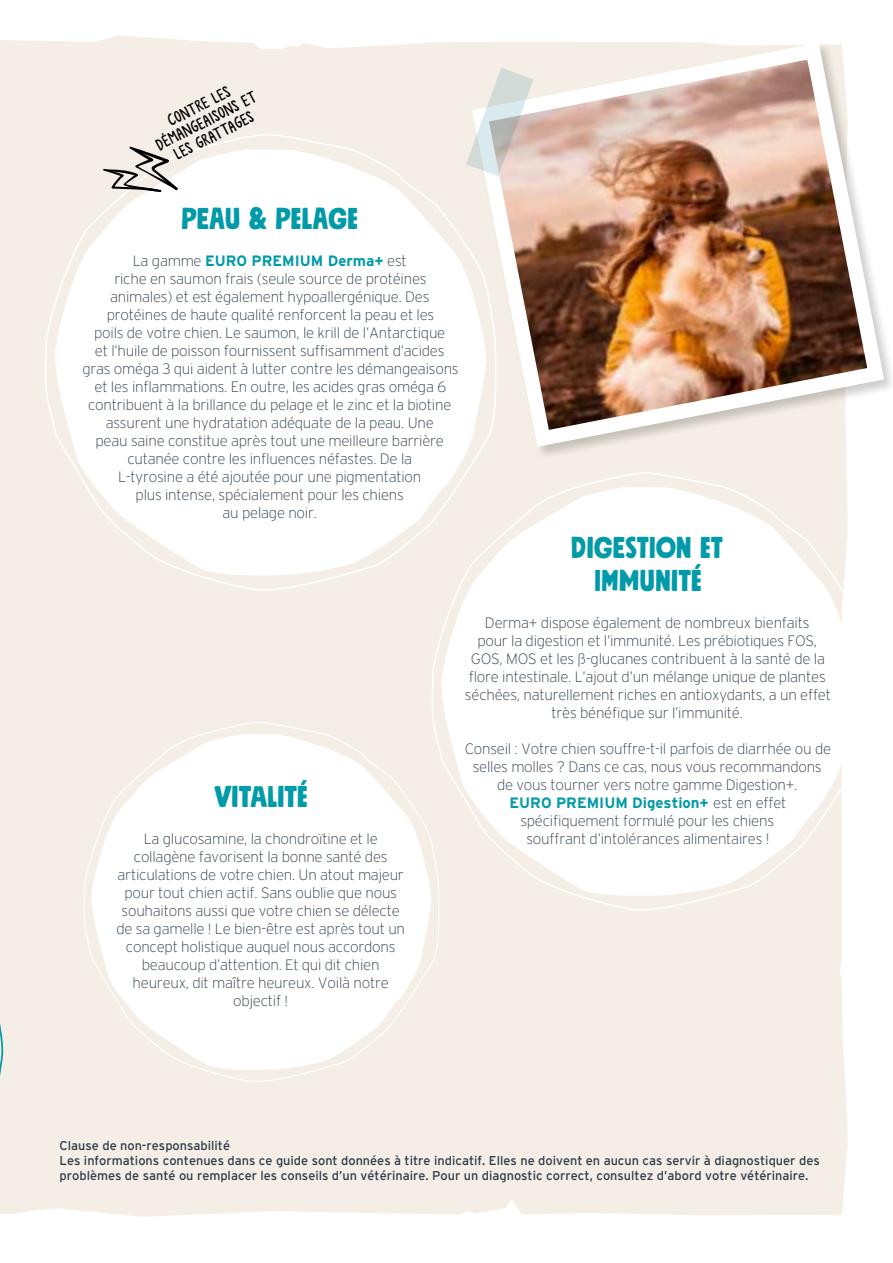
<style>
.page{position:relative;width:893px;height:1263px;background:#fff}
.page>*{position:absolute;margin:0;border:0;box-sizing:border-box;transform-origin:0 0}
.t1{font:30px/33px "Mindset";letter-spacing:.005em;color:#009aa9}
.t2{font:16.5px/16.5px "KG Empireof Dirt";color:#000;text-align:center}
.t3{font:200 15px/18px "Interstate";letter-spacing:-.015em;color:#2d3c4b;text-align:center}
.t4{font:12.75px/15.3px "Interstate";color:#2d3c4b}
.s1{font-weight:700;color:#009aa9}
</style>
<div class="page">
<div style="left:0;top:35px;width:848px;height:1182px;background:#f5eee6"></div>
<img style="left:464px;top:35px;width:428px;height:420px">
<div style="left:0;top:769px;width:5px;height:448px;background:#f5eee6"></div>
<svg style="left:43px;top:133px;width:456px;height:461px"></svg>
<svg style="left:430px;top:471px;width:418px;height:443px"></svg>
<svg style="left:82px;top:721px;width:359px;height:364px"></svg>
<svg style="left:466px;top:68px;width:68px;height:108px;background:#dedbd7"></svg>
<svg style="left:103px;top:146px;width:76px;height:46px;background:#c5c0bb"></svg>
<p class="t2" style="left:146px;top:124px;width:111px;rotate:-27deg">CONTRE LES<br>DÉMANGEAISONS ET<br>LES GRATTAGES</p>
<h1 class="t1" style="left:181px;top:201px;width:176px">PEAU &amp; PELAGE</h1>
<p class="t3" style="left:82px;top:251px;width:378px">La gamme <span class="s1">EURO PREMIUM Derma+</span> est<br>riche en saumon frais (seule source de protéines animales) et est également hypoallergénique. Des protéines de haute qualité renforcent la peau et les<br>poils de votre chien. Le saumon, le krill de l’Antarctique<br>et l’huile de poisson fournissent suffisamment d’acides gras oméga 3 qui aident à lutter contre les démangeaisons et les inflammations. En outre, les acides gras oméga 6 contribuent à la brillance du pelage et le zinc et la biotine assurent une hydratation adéquate de la peau. Une<br>peau saine constitue après tout une meilleure barrière cutanée contre les influences néfastes. De la<br>L-tyrosine a été ajoutée pour une pigmentation<br>plus intense, spécialement pour les chiens<br>au pelage noir.</p>
<h1 class="t1" style="left:214px;top:780px;width:96px">VITALITÉ</h1>
<p class="t3" style="left:116px;top:829px;width:290px">La glucosamine, la chondroïtine et le collagène favorisent la bonne santé des articulations de votre chien. Un atout majeur pour tout chien actif. Sans oublie que nous souhaitons aussi que votre chien se délecte de sa gamelle ! Le bien-être est après tout un concept holistique auquel nous accordons beaucoup d’attention. Et qui dit chien heureux, dit maître heureux. Voilà notre objectif !</p>
<h1 class="t1" style="left:594px;top:530px;width:130px;text-indent:-23px">DIGESTION ET<br>IMMUNIT</h1>
<h1 class="t1" style="left:691px;top:563px;width:12px">É</h1>
<p class="t3" style="left:465px;top:613px;width:368px">Derma+ dispose également de nombreux bienfaits<br>pour la digestion et l’immunité. Les prébiotiques FOS, GOS, MOS et les ß-glucanes contribuent à la santé de la flore intestinale. L’ajout d’un mélange unique de plantes séchées, naturellement riches en antioxydants, a un effet très bénéfique sur l’immunité.</p>
<p class="t3" style="left:465px;top:739px;width:368px">Conseil : Votre chien souffre-t-il parfois de diarrhée ou de selles molles ? Dans ce cas, nous vous recommandons de vous tourner vers notre gamme Digestion+.<br><span class="s1">EURO PREMIUM Digestion+</span> est en effet spécifiquement formulé pour les chiens<br>souffrant d’intolérances alimentaires !</p>
<p class="t4" style="left:60px;top:1137px;width:762px">Clause de non-responsabilité<br>Les informations contenues dans ce guide sont données à titre indicatif. Elles ne doivent en aucun cas servir à diagnostiquer des problèmes de santé ou remplacer les conseils d’un vétérinaire. Pour un diagnostic correct, consultez d’abord votre vétérinaire.</p>
</div>
